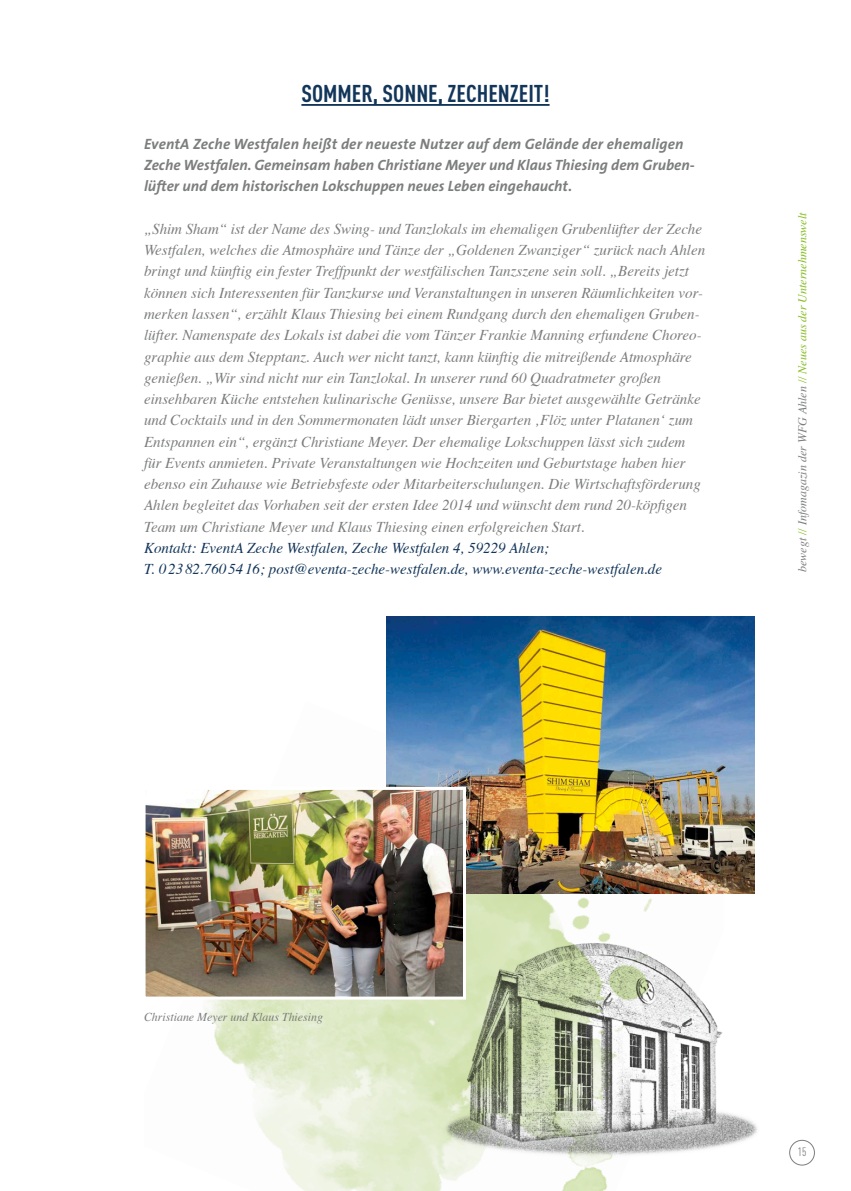
<style>
.page{position:relative;width:851px;height:1191px;background:#fff}
.page>*{position:absolute;margin:0;border:0;box-sizing:border-box;transform-origin:0 0}
.t1{font:700 24px "DIN Cond";color:#12355a}
.t2{font:italic 15px/21.3px "Times";color:#7c7d7d}
.t3{font:italic 700 15px/21.3px "The Sans";color:#7c7d7d}
.t4{font:italic 15px/21.3px "Times";color:#12355a}
.t5{font:italic 12px "Times";color:#85bb20}
.t6{font:italic 12px "Times";color:#7c7d7d}
.t7{font:12px "DIN Cond";color:#7c7d7d}
.s1{color:#7c7d7d}
</style>
<div class="page">
<img style="left:204px;top:893px;width:519px;height:298px">
<hr style="left:301px;top:104px;width:248px;height:2px;background:#12355a">
<img style="left:386px;top:617px;width:368px;height:276px">
<img style="left:417px;top:930px;width:340px;height:239px">
<img style="left:146px;top:791px;width:316px;height:204px">
<div style="left:142px;top:787px;width:324px;height:212px;border:3px solid #fff"></div>
<div style="left:789px;top:1140px;width:25px;height:25px;border:1px solid #7c7d7d;border-radius:50%"></div>
<h1 class="t1" style="left:301px;top:79px;width:249px">SOMMER, SONNE, ZECHENZEIT!</h1>
<p class="t3" style="left:144px;top:133px;width:551px">EventA Zeche Westfalen heißt der neueste Nutzer auf dem Gelände der ehemaligen<br>Zeche Westfalen. Gemeinsam haben Christiane Meyer und Klaus Thiesing dem Gruben‑ lüfter und dem historischen Lokschuppen neues Leben eingehaucht.</p>
<p class="t2" style="left:144px;top:217px;width:562px">„Shim Sham“ ist der Name des Swing- und Tanzlokals im ehemaligen Grubenlüfter der Zeche Westfalen, welches die Atmosphäre und Tänze der „Goldenen Zwanziger“ zurück nach Ahlen bringt und künftig ein fester Treffpunkt der westfälischen Tanzszene sein soll. „Bereits jetzt können sich Interessenten für Tanzkurse und Veranstaltungen in unseren Räumlichkeiten vor‑ merken lassen“, erzählt Klaus Thiesing bei einem Rundgang durch den ehemaligen Gruben‑ lüfter. Namenspate des Lokals ist dabei die vom Tänzer Frankie Manning erfundene Choreo‑ graphie aus dem Stepptanz. Auch wer nicht tanzt, kann künftig die mitreißende Atmosphäre genießen. „Wir sind nicht nur ein Tanzlokal. In unserer rund 60 Quadratmeter großen einsehbaren Küche entstehen kulinarische Genüsse, unsere Bar bietet ausgewählte Getränke und Cocktails und in den Sommermonaten lädt unser Biergarten ‚Flöz unter Platanen‘ zum Entspannen ein“, ergänzt Christiane Meyer. Der ehemalige Lokschuppen lässt sich zudem für Events anmieten. Private Veranstaltungen wie Hochzeiten und Geburtstage haben hier ebenso ein Zuhause wie Betriebsfeste oder Mitarbeiterschulungen. Die Wirtschaftsförderung Ahlen begleitet das Vorhaben seit der ersten Idee 2014 und wünscht dem rund 20-köpfigen Team um Christiane Meyer und Klaus Thiesing einen erfolgreichen Start.</p>
<p class="t4" style="left:144px;top:536px;width:519px">Kontakt: EventA Zeche Westfalen, Zeche Westfalen 4, 59229 Ahlen;<br>T. 02382.76054 16; post@eventa-zeche-westfalen.de, www.eventa-zeche-westfalen.de</p>
<p class="t5" style="left:791px;top:572px;width:361px;rotate:-90deg"><span class="s1">bewegt</span> // <span class="s1">Infomagazin der WFG Ahlen</span> // Neues aus der Unternehmenswelt</p>
<p class="t6" style="left:144px;top:1006px;width:180px">Christiane Meyer und Klaus Thiesing</p>
<p class="t7" style="left:797px;top:1145px;width:10px">15</p>
</div>
